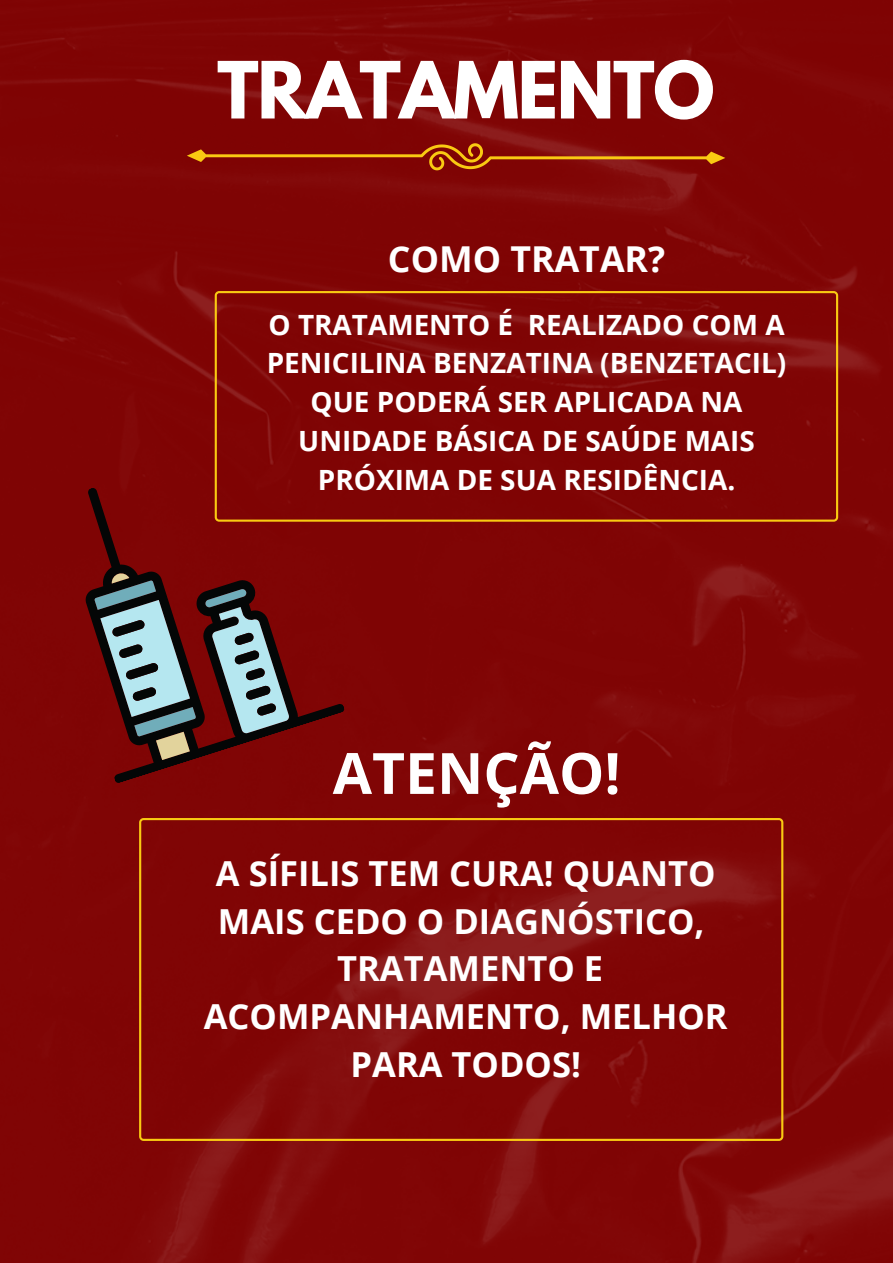
<style>
.page{position:relative;width:893px;height:1263px;background:#800404}
.page>*{position:absolute;margin:0;border:0;box-sizing:border-box;transform-origin:0 0}
.t1{font:700 69.82px "League Spartan";letter-spacing:-.02em;color:#fff}
.t2{font:700 57px "Open Sans";color:#fff}
.t3{font:700 35.7px "Open Sans";color:#fff}
.t4{font:700 34.5px/47.8px "Open Sans";color:#fff;text-align:center}
.t5{font:700 27.9px/38.8px "Open Sans";color:#fff;text-align:center}
</style>
<div class="page">
<svg style="left:215px;top:291px;width:623px;height:231px;fill:#7f0404"></svg>
<svg style="left:187px;top:143px;width:538px;height:27px"></svg>
<div style="left:28px;top:435px;width:317px;height:349px;background:#800404"></div>
<svg style="left:204px;top:588px;width:86px;height:146px"></svg>
<svg style="left:94px;top:571px;width:102px;height:189px"></svg>
<svg style="left:139px;top:818px;width:644px;height:323px;fill:#800505"></svg>
<h1 class="t1" style="left:217px;top:56px;width:499px">TRATAMENTO</h1>
<p class="t3" style="left:388px;top:234px;width:279px">COMO TRATAR?</p>
<p class="t5" style="left:267px;top:304px;width:521px">O TRATAMENTO É REALIZADO COM A<br>PENICILINA BENZATINA (BENZETACIL)<br>QUE PODERÁ SER APLICADA NA<br>UNIDADE BÁSICA DE SAÚDE MAIS<br>PRÓXIMA DE SUA RESIDÊNCIA.</p>
<h2 class="t2" style="left:333px;top:733px;width:289px">ATENÇÃO!</h2>
<p class="t4" style="left:204px;top:848px;width:525px">A SÍFILIS TEM CURA! QUANTO<br>MAIS CEDO O DIAGNÓSTICO,<br>TRATAMENTO E<br>ACOMPANHAMENTO, MELHOR<br>PARA TODOS!</p>
</div>
